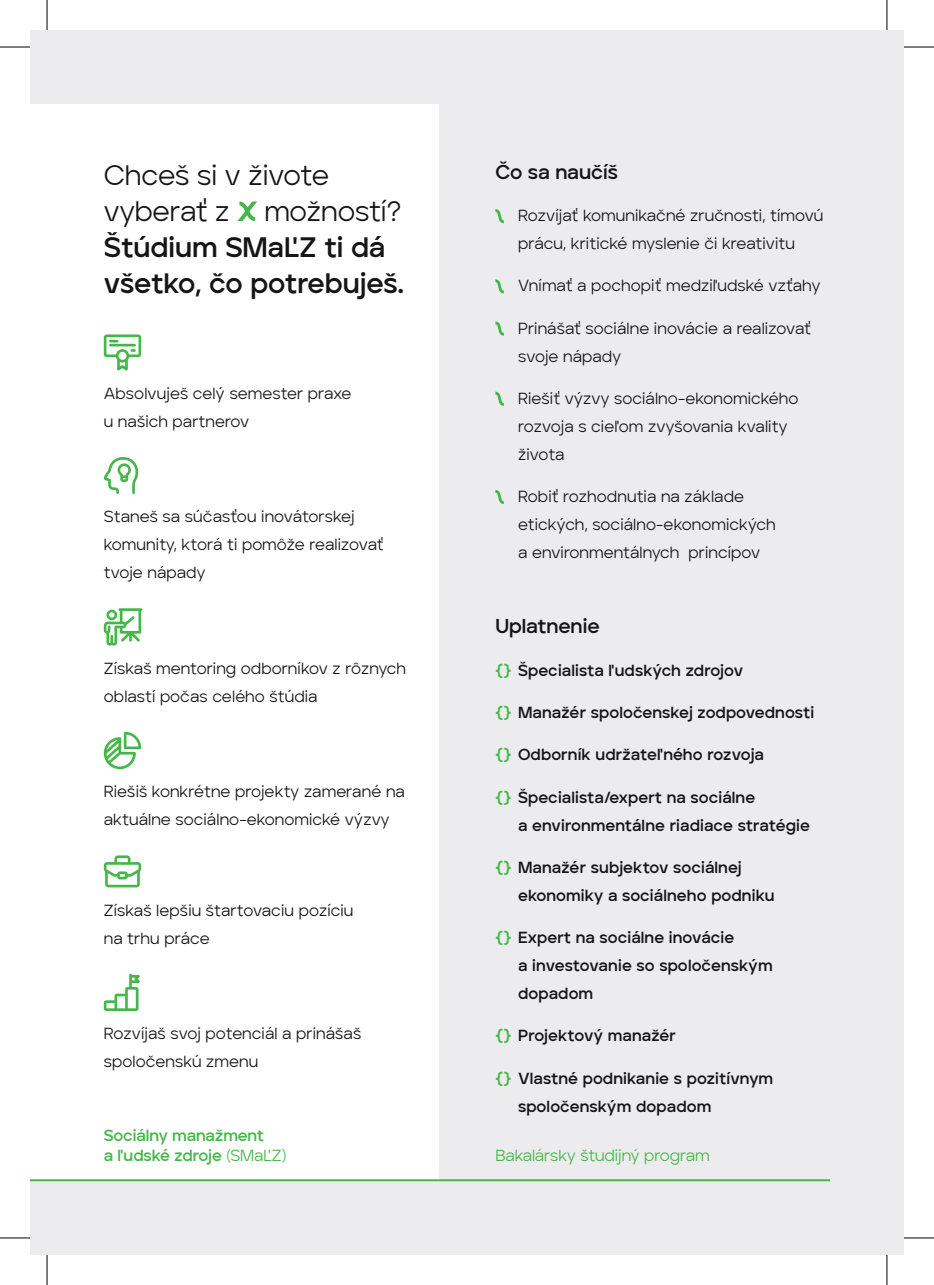
<style>
.page{position:relative;width:934px;height:1285px;background:#fff}
.page>*{position:absolute;margin:0;border:0;box-sizing:border-box;transform-origin:0 0}
.t1{font:700 28px "Aventa";letter-spacing:-.005em;color:#151516}
.t2{font:28px "Aventa";letter-spacing:-.005em;color:#151516}
.t3{font:700 20px "Aventa";color:#151516}
.t4{font:16px/28px "Aventa";letter-spacing:.005em;color:#151516}
.t5{font:700 16px/28px "Aventa";letter-spacing:.005em;color:#151516}
.t6{font:700 16px/20px "Aventa";letter-spacing:-.005em;color:#45b749}
.t7{font:16px "Aventa";letter-spacing:-.005em;color:#45b749}
.s1{font-weight:400}
.s2{font-weight:900;color:#45b749}
</style>
<div class="page">
<div style="left:30px;top:30px;width:873px;height:1225px;background:#ececee"></div>
<div style="left:30px;top:104px;width:408px;height:1076px;background:#fff"></div>
<hr style="left:30px;top:1179px;width:799px;height:2px;background:#45b749">
<svg style="left:237px;top:201px;width:20px;height:20px"></svg>
<svg style="left:495px;top:209px;width:8px;height:14px"></svg>
<svg style="left:495px;top:279px;width:8px;height:14px"></svg>
<svg style="left:495px;top:321px;width:8px;height:15px"></svg>
<svg style="left:495px;top:392px;width:8px;height:14px"></svg>
<svg style="left:495px;top:490px;width:8px;height:14px"></svg>
<svg style="left:104px;top:334px;width:37px;height:36px"></svg>
<svg style="left:104px;top:457px;width:35px;height:37px"></svg>
<svg style="left:104px;top:855px;width:37px;height:32px"></svg>
<svg style="left:104px;top:608px;width:38px;height:37px"></svg>
<svg style="left:104px;top:973px;width:36px;height:38px"></svg>
<svg style="left:104px;top:732px;width:37px;height:37px"></svg>
<hr style="left:0;top:47px;width:30px;height:1px;background:#000">
<hr style="left:903px;top:47px;width:30px;height:1px;background:#000">
<hr style="left:0;top:1237px;width:30px;height:1px;background:#000">
<hr style="left:903px;top:1237px;width:30px;height:1px;background:#000">
<hr style="left:47px;top:0;width:1px;height:30px;background:#000">
<hr style="left:47px;top:1255px;width:1px;height:30px;background:#000">
<hr style="left:886px;top:0;width:1px;height:30px;background:#000">
<hr style="left:886px;top:1255px;width:1px;height:30px;background:#000">
<p class="t2" style="left:104px;top:158px;width:227px">Chceš si v živote</p>
<p class="t2" style="left:104px;top:194px;width:299px">vyberať z možností?</p>
<p class="t1" style="left:104px;top:230px;width:283px">Štúdium SMaĽZ ti dá</p>
<p class="t1" style="left:104px;top:266px;width:301px">všetko, čo potrebuješ.</p>
<p class="t4" style="left:104px;top:379px;width:249px">Absolvuješ celý semester praxe u našich partnerov</p>
<p class="t4" style="left:104px;top:502px;width:281px">Staneš sa súčasťou inovátorskej komunity, ktorá ti pomôže realizovať tvoje nápady</p>
<p class="t4" style="left:104px;top:654px;width:303px">Získaš mentoring odborníkov z rôznych oblastí počas celého štúdia</p>
<p class="t4" style="left:104px;top:777px;width:302px">Riešiš konkrétne projekty zamerané na aktuálne sociálno-ekonomické výzvy</p>
<p class="t4" style="left:104px;top:896px;width:251px">Získaš lepšiu štartovaciu pozíciu na trhu práce</p>
<p class="t4" style="left:104px;top:1019px;width:259px">Rozvíjaš svoj potenciál a prinášaš spoločenskú zmenu</p>
<p class="t6" style="left:104px;top:1125px;width:184px">Sociálny manažment<br>a ľudské zdroje <span class="s1">(SMaĽZ)</span></p>
<p class="t3" style="left:495px;top:160px;width:124px">Čo sa naučíš</p>
<p class="t4" style="left:518px;top:201px;width:307px">Rozvíjať komunikačné zručnosti, tímovú prácu, kritické myslenie či kreativitu</p>
<p class="t4" style="left:518px;top:272px;width:304px">Vnímať a pochopiť medziľudské vzťahy</p>
<p class="t4" style="left:518px;top:314px;width:294px">Prinášať sociálne inovácie a realizovať svoje nápady</p>
<p class="t4" style="left:518px;top:384px;width:282px">Riešiť výzvy sociálno-ekonomického rozvoja s cieľom zvyšovania kvality života</p>
<p class="t4" style="left:518px;top:482px;width:259px">Robiť rozhodnutia na základe etických, sociálno-ekonomických a environmentálnych princípov</p>
<p class="t3" style="left:495px;top:614px;width:106px">Uplatnenie</p>
<p class="t5" style="left:495px;top:656px;width:249px"><span class="s2">{}</span> Špecialista ľudských zdrojov</p>
<p class="t5" style="left:495px;top:698px;width:320px"><span class="s2">{}</span> Manažér spoločenskej zodpovednosti</p>
<p class="t5" style="left:495px;top:740px;width:270px"><span class="s2">{}</span> Odborník udržateľného rozvoja</p>
<p class="t5" style="left:518px;top:783px;width:293px;text-indent:-23px"><span class="s2">{}</span> Špecialista/expert na sociálne<br>a environmentálne riadiace stratégie</p>
<p class="t5" style="left:518px;top:853px;width:258px;text-indent:-23px"><span class="s2">{}</span> Manažér subjektov sociálnej ekonomiky a sociálneho podniku</p>
<p class="t5" style="left:518px;top:923px;width:256px;text-indent:-23px"><span class="s2">{}</span> Expert na sociálne inovácie<br>a investovanie so spoločenským dopadom</p>
<p class="t5" style="left:495px;top:1021px;width:182px"><span class="s2">{}</span> Projektový manažér</p>
<p class="t5" style="left:518px;top:1064px;width:256px;text-indent:-23px"><span class="s2">{}</span> Vlastné podnikanie s pozitívnym spoločenským dopadom</p>
<p class="t7" style="left:495px;top:1145px;width:216px">Bakalársky študijný program</p>
</div>
